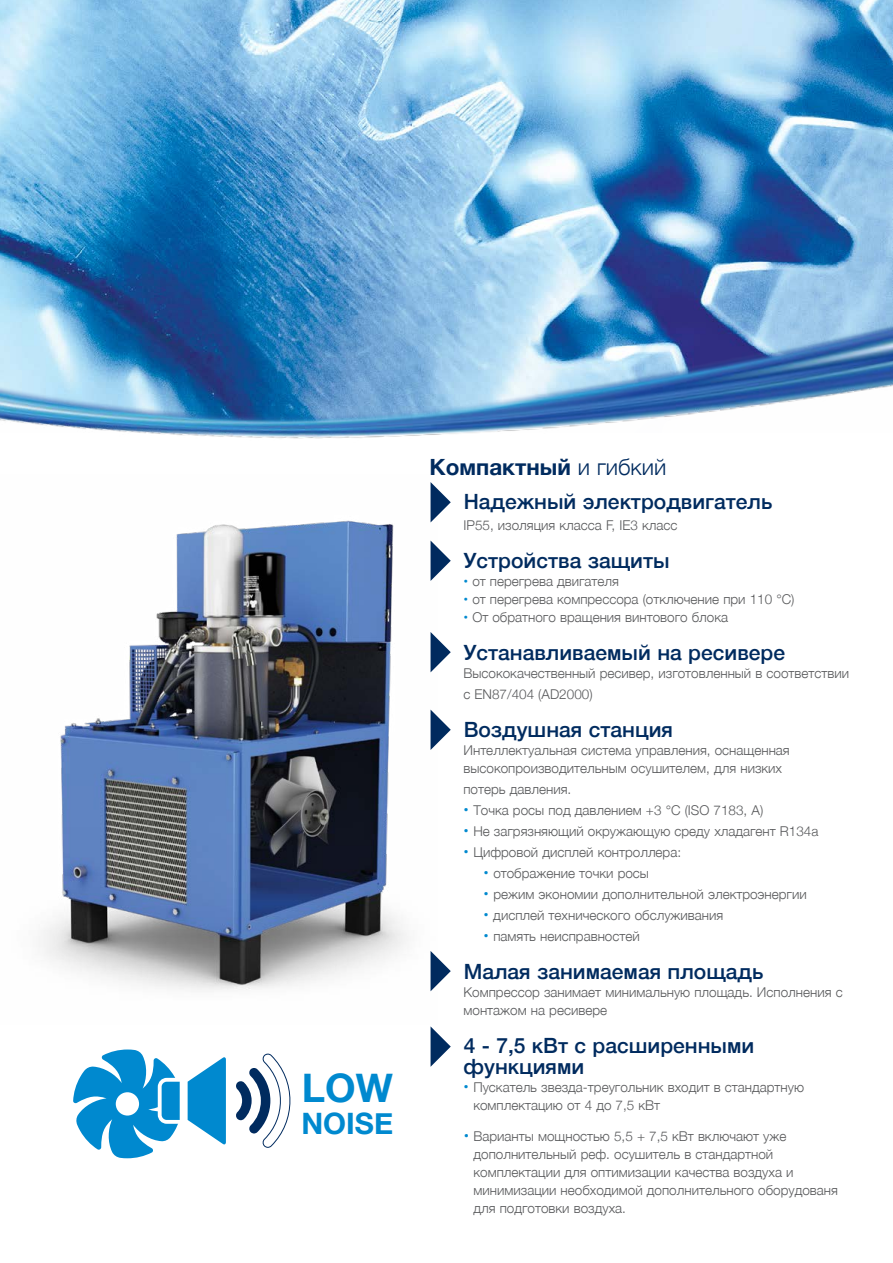
<style>
.page{position:relative;width:893px;height:1263px;background:#fff}
.page>*{position:absolute;margin:0;border:0;box-sizing:border-box;transform-origin:0 0}
.t1{font:700 39.3px "Helvetica Neue";color:#0089cf}
.t2{font:700 29.55px "Helvetica Neue";color:#0089cf}
.t3{font:700 22.5px "Helvetica Neue";color:#002b5f}
.t4{font:500 21px/21px "Helvetica Neue";color:#002b5f}
.t5{font:300 13.5px/18px "Helvetica Neue";color:#58595b}
.s1{font-weight:300}
.s2{font-weight:700;color:#0089cf}
.s3{font-weight:700;font-size:15px;color:#0089cf}
</style>
<div class="page">
<img style="left:0;top:0;width:893px;height:301px">
<svg style="left:0;top:301px;width:893px;height:18px;background:#6298c9"></svg>
<img style="left:0;top:319px;width:893px;height:120px">
<svg style="left:73px;top:1049px;width:153px;height:109px"></svg>
<svg style="left:236px;top:1054px;width:55px;height:94px"></svg>
<svg style="left:437px;top:547px;width:14px;height:28px"></svg>
<svg style="left:437px;top:638px;width:14px;height:28px"></svg>
<svg style="left:437px;top:716px;width:14px;height:28px"></svg>
<svg style="left:437px;top:957px;width:14px;height:28px"></svg>
<svg style="left:431px;top:1027px;width:20px;height:40px"></svg>
<svg style="left:437px;top:488px;width:14px;height:28px"></svg>
<img style="left:39px;top:482px;width:398px;height:510px">
<h1 class="t1" style="left:302px;top:1057px;width:92px">LOW</h1>
<h2 class="t2" style="left:301px;top:1100px;width:93px">NOISE</h2>
<h3 class="t3" style="left:430px;top:450px;width:238px">Компактный <span class="s1">и гибкий</span></h3>
<h3 class="t4" style="left:464px;top:489px;width:310px">Надежный электродвигатель</h3>
<p class="t5" style="left:463px;top:515px;width:215px">IP55, изоляция класса F, IE3 класс</p>
<h3 class="t4" style="left:464px;top:548px;width:208px">Устройства защиты</h3>
<p class="t5" style="left:463px;top:571px;width:157px"><span class="s2">•</span> от перегрева двигателя</p>
<p class="t5" style="left:463px;top:589px;width:333px"><span class="s2">•</span> от перегрева компрессора (отключение при 110 °C)</p>
<p class="t5" style="left:463px;top:607px;width:266px"><span class="s2">•</span> От обратного вращения винтового блока</p>
<h3 class="t4" style="left:464px;top:640px;width:323px">Устанавливаемый на ресивере</h3>
<p class="t5" style="left:463px;top:662px;width:387px;line-height:21px">Высококачественный ресивер, изготовленный в соответствии с EN87/404 (AD2000)</p>
<h3 class="t4" style="left:464px;top:717px;width:211px">Воздушная станция</h3>
<p class="t5" style="left:463px;top:740px;width:328px">Интеллектуальная система управления, оснащенная высокопроизводительным осушителем, для низких</p>
<p class="t5" style="left:463px;top:779px;width:109px">потерь давления.</p>
<p class="t5" style="left:463px;top:800px;width:301px"><span class="s3">•</span> Точка росы под давлением +3 °C (ISO 7183, A)</p>
<p class="t5" style="left:463px;top:821px;width:356px"><span class="s3">•</span> Не загрязняющий окружающую среду хладагент R134a</p>
<p class="t5" style="left:463px;top:842px;width:219px"><span class="s3">•</span> Цифровой дисплей контроллера:</p>
<p class="t5" style="left:483px;top:863px;width:167px"><span class="s3">•</span> отображение точки росы</p>
<p class="t5" style="left:483px;top:884px;width:325px"><span class="s3">•</span> режим экономии дополнительной электроэнергии</p>
<p class="t5" style="left:483px;top:905px;width:241px"><span class="s3">•</span> дисплей технического обслуживания</p>
<p class="t5" style="left:483px;top:926px;width:158px"><span class="s3">•</span> память неисправностей</p>
<h3 class="t4" style="left:464px;top:959px;width:301px">Малая занимаемая площадь</h3>
<p class="t5" style="left:463px;top:982px;width:381px">Компрессор занимает минимальную площадь. Исполнения с монтажом на ресивере</p>
<h3 class="t4" style="left:463px;top:1033px;width:292px">4 - 7,5 кВт с расширенными функциями</h3>
<p class="t5" style="left:473px;top:1077px;width:332px;text-indent:-10px"><span class="s3">•</span> Пускатель звезда-треугольник входит в стандартную комплектацию от 4 до 7,5 кВт</p>
<p class="t5" style="left:473px;top:1126px;width:366px;text-indent:-10px"><span class="s3">•</span> Варианты мощностью 5,5 + 7,5 кВт включают уже дополнительный реф. осушитель в стандартной комплектации для оптимизации качества воздуха и минимизации необходимой дополнительного оборудованя для подготовки воздуха.</p>
</div>
